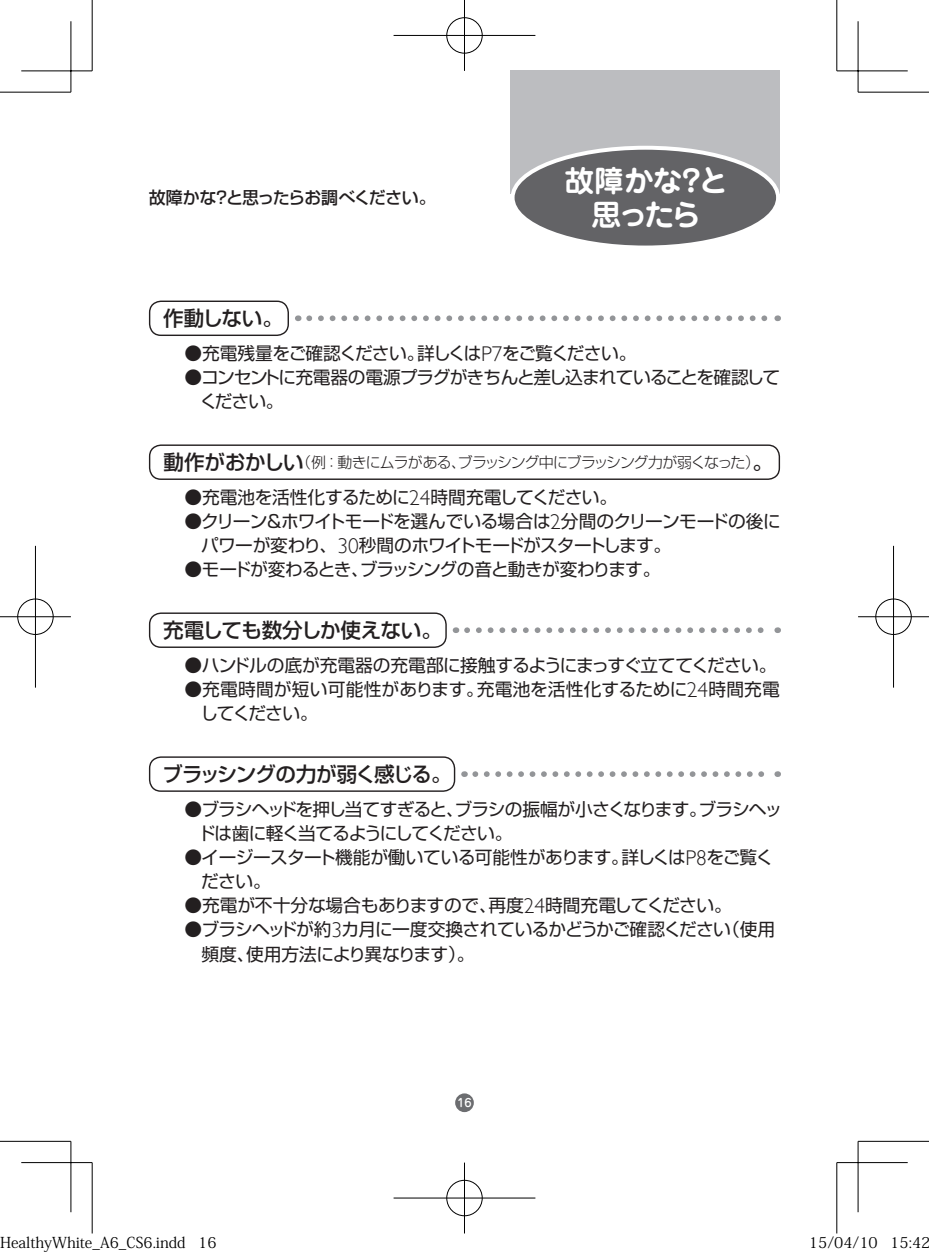
<style>
.page{position:relative;width:929px;height:1256px;background:#fff}
.page>*{position:absolute;margin:0;border:0;box-sizing:border-box;transform-origin:0 0}
.t1{font:700 29.75px/34px "Jun 501 Pro";letter-spacing:-.06em;color:#fff;text-align:center}
.t2{font:500 20.5px "Shin Go Pro";letter-spacing:-.07em;color:#231f20}
.t3{font:500 20.5px "Shin Go Pro";letter-spacing:-.025em;color:#231f20}
.t4{font:500 20.5px "Shin Go Pro";letter-spacing:-.045em;color:#231f20}
.t5{font:17.75px/24px "Shin Go Pro";letter-spacing:-.045em;color:#231f20}
.t6{font:17.75px/24px "Shin Go Pro";letter-spacing:.005em;color:#231f20}
.t7{font:17.75px "Shin Go Pro";letter-spacing:-.01em;color:#231f20}
.t8{font:500 17px "Shin Go Pro";letter-spacing:-.04em;color:#231f20}
.t9{font:300 15px "Shin Go Pro";letter-spacing:-.065em;color:#231f20}
.t10{font:15px "Koz Min Pro";color:#000}
.t11{font:500 11.25px "Jun 34 Pro";color:#fff}
.s1{font-family:"Gill Sans Alt One WGL Light";font-size:21.25px}
.s2{font-weight:500;font-size:20.5px}
</style>
<div class="page">
<div style="left:455px;top:1093px;width:19px;height:19px;background:#6c6d70;border-radius:50%"></div>
<div style="left:149px;top:300px;width:140px;height:36px;border:1px solid #231f20;border-radius:11px"></div>
<svg style="left:309px;top:315px;width:459px;height:6px"></svg>
<div style="left:149px;top:444px;width:631px;height:36px;border:1px solid #231f20;border-radius:11px"></div>
<div style="left:149px;top:612px;width:297px;height:36px;border:1px solid #231f20;border-radius:11px"></div>
<svg style="left:467px;top:627px;width:297px;height:6px"></svg>
<div style="left:149px;top:756px;width:306px;height:36px;border:1px solid #231f20;border-radius:11px"></div>
<svg style="left:475px;top:771px;width:289px;height:6px"></svg>
<div style="left:510px;top:71px;width:270px;height:123px;background:#bcbdc0"></div>
<div style="left:512px;top:148px;width:266px;height:99px;background:#636366;border-radius:50%"></div>
<div style="left:510px;top:146px;width:270px;height:103px;border:4px solid #fff;border-radius:50%"></div>
<svg style="left:0;top:91px;width:69px;height:1px"></svg>
<svg style="left:859px;top:91px;width:69px;height:1px"></svg>
<svg style="left:0;top:1140px;width:71px;height:1px"></svg>
<svg style="left:858px;top:1140px;width:70px;height:1px"></svg>
<svg style="left:91px;top:0;width:1px;height:69px"></svg>
<svg style="left:91px;top:1164px;width:1px;height:67px"></svg>
<svg style="left:837px;top:0;width:1px;height:69px"></svg>
<svg style="left:837px;top:1164px;width:1px;height:69px"></svg>
<svg style="left:21px;top:69px;width:71px;height:3px"></svg>
<svg style="left:836px;top:69px;width:71px;height:3px"></svg>
<svg style="left:21px;top:1163px;width:71px;height:1px"></svg>
<svg style="left:837px;top:1163px;width:70px;height:1px"></svg>
<svg style="left:69px;top:21px;width:4px;height:71px"></svg>
<svg style="left:69px;top:1141px;width:4px;height:71px"></svg>
<hr style="left:856px;top:21px;width:3px;height:71px;background:#fff">
<hr style="left:856px;top:1141px;width:3px;height:71px;background:#fff">
<hr style="left:0;top:92px;width:71px;height:1px;background:#000">
<hr style="left:857px;top:92px;width:71px;height:1px;background:#000">
<hr style="left:0;top:1141px;width:71px;height:1px;background:#000">
<hr style="left:857px;top:1141px;width:71px;height:1px;background:#000">
<hr style="left:92px;top:0;width:1px;height:71px;background:#000">
<hr style="left:92px;top:1162px;width:1px;height:71px;background:#000">
<hr style="left:836px;top:0;width:1px;height:71px;background:#000">
<hr style="left:836px;top:1162px;width:1px;height:71px;background:#000">
<hr style="left:21px;top:70px;width:71px;height:1px;background:#000">
<hr style="left:836px;top:70px;width:71px;height:1px;background:#000">
<hr style="left:21px;top:1162px;width:71px;height:1px;background:#000">
<hr style="left:836px;top:1162px;width:71px;height:1px;background:#000">
<hr style="left:70px;top:21px;width:1px;height:71px;background:#000">
<hr style="left:70px;top:1141px;width:1px;height:71px;background:#000">
<hr style="left:857px;top:21px;width:1px;height:71px;background:#000">
<hr style="left:857px;top:1141px;width:1px;height:71px;background:#000">
<div style="left:445px;top:16px;width:39px;height:39px;border:4px solid #fff;border-radius:50%"></div>
<hr style="left:393px;top:34px;width:142px;height:3px;background:#fff">
<hr style="left:462px;top:0;width:4px;height:71px;background:#fff">
<div style="left:446px;top:17px;width:36px;height:37px;border:1px solid #000;border-radius:50%"></div>
<hr style="left:393px;top:35px;width:142px;height:1px;background:#000">
<hr style="left:464px;top:0;width:1px;height:71px;background:#000">
<div style="left:445px;top:1178px;width:39px;height:39px;border:4px solid #fff;border-radius:50%"></div>
<hr style="left:393px;top:1196px;width:142px;height:3px;background:#fff">
<hr style="left:462px;top:1162px;width:4px;height:71px;background:#fff">
<div style="left:446px;top:1180px;width:36px;height:36px;border:1px solid #000;border-radius:50%"></div>
<hr style="left:393px;top:1197px;width:142px;height:1px;background:#000">
<hr style="left:464px;top:1162px;width:1px;height:71px;background:#000">
<div style="left:16px;top:597px;width:39px;height:39px;border:4px solid #fff;border-radius:50%"></div>
<hr style="left:0;top:615px;width:71px;height:3px;background:#fff">
<hr style="left:34px;top:546px;width:3px;height:141px;background:#fff">
<div style="left:17px;top:598px;width:37px;height:37px;border:1px solid #000;border-radius:50%"></div>
<hr style="left:0;top:616px;width:71px;height:1px;background:#000">
<hr style="left:35px;top:546px;width:1px;height:141px;background:#000">
<div style="left:873px;top:597px;width:39px;height:39px;border:4px solid #fff;border-radius:50%"></div>
<hr style="left:857px;top:615px;width:71px;height:3px;background:#fff">
<svg style="left:891px;top:546px;width:4px;height:141px"></svg>
<div style="left:875px;top:598px;width:36px;height:37px;border:1px solid #000;border-radius:50%"></div>
<hr style="left:857px;top:616px;width:71px;height:1px;background:#000">
<hr style="left:892px;top:546px;width:1px;height:141px;background:#000">
<p class="t8" style="left:149px;top:184px;width:288px">故障かな？と思ったらお調べください。</p>
<h1 class="t1" style="left:564px;top:161px;width:165px">故障かな？と思ったら</h1>
<p class="t4" style="left:163px;top:301px;width:121px">作動しない。</p>
<p class="t5" style="left:184px;top:339px;width:453px">●充電残量をご確認ください。詳しくは<span class="s1">P7</span>をご覧ください。</p>
<p class="t5" style="left:200px;top:363px;width:582px;text-indent:-15px">●コンセントに充電器の電源プラグがきちんと差し込まれていることを確認してください。</p>
<p class="t9" style="left:163px;top:450px;width:611px"><span class="s2">動作がおかしい</span>（例：動きにムラがある、ブラッシング中にブラッシング力が弱くなった）<span class="s2">。</span></p>
<p class="t5" style="left:184px;top:483px;width:434px">●充電池を活性化するために<span class="s1">24</span>時間充電してください。</p>
<p class="t5" style="left:201px;top:507px;width:581px;text-indent:-17px">●クリーン＆ホワイトモードを選んでいる場合は<span class="s1">2</span>分間のクリーンモードの後にパワーが変わり、<span class="s1">30</span>秒間のホワイトモードがスタートします。</p>
<p class="t5" style="left:184px;top:555px;width:477px">●モードが変わるとき、ブラッシングの音と動きが変わります。</p>
<p class="t3" style="left:163px;top:613px;width:280px">充電しても数分しか使えない。</p>
<p class="t5" style="left:184px;top:651px;width:593px">●ハンドルの底が充電器の充電部に接触するようにまっすぐ立ててください。</p>
<p class="t6" style="left:200px;top:675px;width:581px;text-indent:-16px">●充電時間が短い可能性があります。充電池を活性化するために<span class="s1">24</span>時間充電してください。</p>
<p class="t2" style="left:162px;top:757px;width:291px">ブラッシングの力が弱く感じる。</p>
<p class="t5" style="left:198px;top:795px;width:585px;text-indent:-13px">●ブラシヘッドを押し当てすぎると、ブラシの振幅が小さくなります。ブラシヘッドは歯に軽く当てるようにしてください。</p>
<p class="t5" style="left:201px;top:843px;width:573px;text-indent:-17px">●イージースタート機能が働いている可能性があります。詳しくは<span class="s1">P8</span>をご覧ください。</p>
<p class="t7" style="left:184px;top:891px;width:549px">●充電が不十分な場合もありますので、再度<span class="s1">24</span>時間充電してください。</p>
<p class="t5" style="left:201px;top:915px;width:575px;text-indent:-17px">●ブラシヘッドが約<span class="s1">3</span>カ月に一度交換されているかどうかご確認ください（使用頻度、使用方法により異なります）。</p>
<p class="t11" style="left:457px;top:1094px;width:16px">16</p>
<p class="t10" style="left:0;top:1232px;width:218px">HealthyWhite_A6_CS6.indd 16</p>
<p class="t10" style="left:808px;top:1232px;width:123px">15/04/10 15:42</p>
</div>
